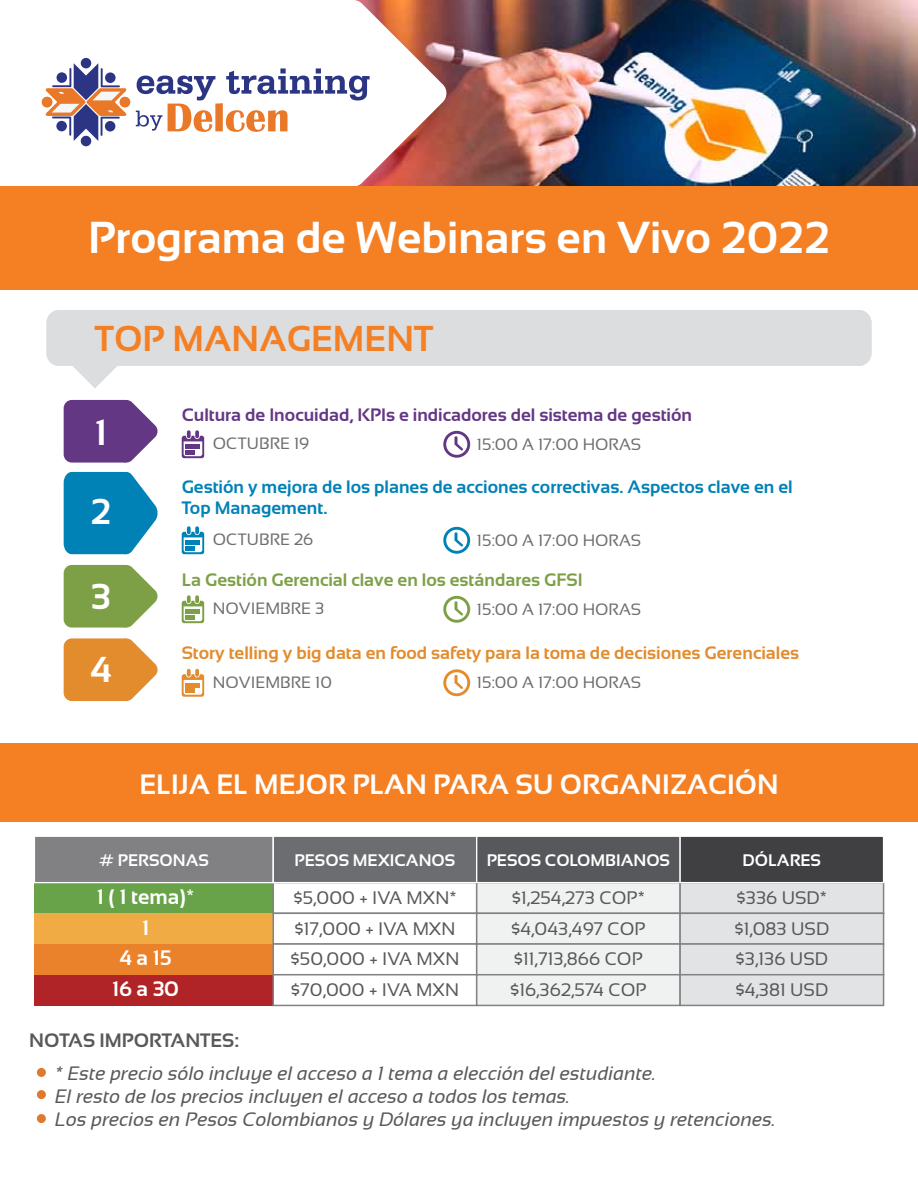
<style>
.page{position:relative;width:918px;height:1188px;background:#fff}
.page>*{position:absolute;margin:0;border:0;box-sizing:border-box;transform-origin:0 0}
.t1{font:700 44.7px "Sansation";color:#fff}
.t2{font:700 36px "Sansation";color:#f57f23}
.t3{font:700 36px "Sansation";color:#fff}
.t4{font:700 28.05px "Sansation";color:#fff}
.t5{font:700 21px/30.8px "Sansation";color:#fff;text-align:center}
.t6{font:italic 19.35px/23.2px "Sansation";color:#5a595a}
.t7{font:700 19.35px "Sansation";color:#5a595a}
.t8{font:18.15px/30.8px "Sansation";color:#57585b}
.t9{font:700 18px/21.6px "Sansation";color:#0082b7}
.t10{font:700 18px "Sansation";color:#e28c2d}
.t11{font:700 18px "Sansation";color:#643785}
.t12{font:700 18px "Sansation";color:#7da047}
.t13{font:700 16.8px "Sansation";color:#fff}
.t14{font:16.5px "Sansation";color:#6d6e71}
</style>
<div class="page">
<img style="left:448px;top:0;width:470px;height:186px">
<svg style="left:41px;top:0;width:407px;height:186px"></svg>
<div style="left:42px;top:97px;width:10px;height:10px;background:#e97828;border-radius:50%"></div>
<svg style="left:443px;top:431px;width:27px;height:27px"></svg>
<svg style="left:182px;top:430px;width:22px;height:28px"></svg>
<svg style="left:443px;top:527px;width:27px;height:27px"></svg>
<svg style="left:182px;top:526px;width:22px;height:28px"></svg>
<div style="left:47px;top:310px;width:824px;height:56px;background:#dcddde;border-radius:13px"></div>
<svg style="left:73px;top:366px;width:44px;height:22px"></svg>
<svg style="left:64px;top:399px;width:94px;height:64px;background:#7c5798"></svg>
<svg style="left:64px;top:471px;width:94px;height:84px;background:#2895c2"></svg>
<svg style="left:64px;top:564px;width:94px;height:64px;background:#91af64"></svg>
<svg style="left:443px;top:596px;width:27px;height:27px"></svg>
<svg style="left:182px;top:595px;width:22px;height:28px"></svg>
<svg style="left:64px;top:638px;width:94px;height:64px;background:#e69e4e"></svg>
<svg style="left:443px;top:669px;width:27px;height:27px"></svg>
<svg style="left:182px;top:669px;width:22px;height:28px"></svg>
<div style="left:34px;top:883px;width:239px;height:30px;background:#68a249"></div>
<div style="left:34px;top:913px;width:239px;height:31px;background:#f1ab44"></div>
<div style="left:34px;top:944px;width:239px;height:31px;background:#ea812b"></div>
<div style="left:34px;top:975px;width:239px;height:30px;background:#b02427"></div>
<div style="left:273px;top:882px;width:204px;height:32px;background:#fff;border:2px solid #808284"></div>
<div style="left:273px;top:913px;width:204px;height:32px;background:#fff;border:2px solid #808284"></div>
<div style="left:273px;top:943px;width:204px;height:32px;background:#fff;border:2px solid #808284"></div>
<div style="left:273px;top:974px;width:204px;height:32px;background:#fff;border:2px solid #808284"></div>
<div style="left:273px;top:836px;width:204px;height:47px;background:#6c6d70;border:1px solid #fff"></div>
<div style="left:34px;top:836px;width:240px;height:47px;background:#818183;border:1px solid #fff"></div>
<div style="left:476px;top:882px;width:205px;height:32px;background:#f0f1f1;border:2px solid #808284"></div>
<div style="left:476px;top:913px;width:205px;height:32px;background:#f0f1f1;border:2px solid #808284"></div>
<div style="left:476px;top:943px;width:205px;height:32px;background:#f0f1f1;border:2px solid #808284"></div>
<div style="left:476px;top:974px;width:205px;height:32px;background:#f0f1f1;border:2px solid #808284"></div>
<div style="left:476px;top:836px;width:205px;height:47px;background:#57585b;border:1px solid #fff"></div>
<div style="left:679px;top:882px;width:205px;height:32px;background:#e2e3e4;border:2px solid #808284"></div>
<div style="left:679px;top:913px;width:205px;height:32px;background:#e2e3e4;border:2px solid #808284"></div>
<div style="left:679px;top:943px;width:205px;height:32px;background:#e2e3e4;border:2px solid #808284"></div>
<div style="left:679px;top:974px;width:205px;height:32px;background:#e2e3e4;border:2px solid #808284"></div>
<div style="left:679px;top:836px;width:205px;height:47px;background:#403f41;border:1px solid #fff"></div>
<div style="left:0;top:186px;width:918px;height:104px;background:#f57f23"></div>
<div style="left:0;top:743px;width:918px;height:78px;background:#f57f23"></div>
<div style="left:37px;top:1068px;width:9px;height:9px;background:#e0782e;border-radius:50%"></div>
<div style="left:37px;top:1090px;width:9px;height:9px;background:#e0782e;border-radius:50%"></div>
<div style="left:37px;top:1114px;width:9px;height:9px;background:#e0782e;border-radius:50%"></div>
<h1 class="t1" style="left:88px;top:212px;width:743px">Programa de Webinars en Vivo 2022</h1>
<h2 class="t2" style="left:95px;top:319px;width:340px">TOP MANAGEMENT</h2>
<h2 class="t3" style="left:95px;top:412px;width:14px">1</h2>
<h2 class="t3" style="left:90px;top:491px;width:22px">2</h2>
<h2 class="t3" style="left:91px;top:576px;width:21px">3</h2>
<h2 class="t3" style="left:90px;top:650px;width:23px">4</h2>
<p class="t11" style="left:182px;top:404px;width:512px">Cultura de Inocuidad, KPIs e indicadores del sistema de gestión</p>
<p class="t14" style="left:213px;top:435px;width:98px">OCTUBRE 19</p>
<p class="t14" style="left:477px;top:435px;width:166px">15:00 A 17:00 HORAS</p>
<p class="t9" style="left:182px;top:476px;width:613px">Gestión y mejora de los planes de acciones correctivas. Aspectos clave en el<br>Top Management.</p>
<p class="t14" style="left:213px;top:531px;width:102px">OCTUBRE 26</p>
<p class="t14" style="left:477px;top:531px;width:166px">15:00 A 17:00 HORAS</p>
<p class="t12" style="left:182px;top:569px;width:403px">La Gestión Gerencial clave en los estándares GFSI</p>
<p class="t14" style="left:213px;top:600px;width:113px">NOVIEMBRE 3</p>
<p class="t14" style="left:477px;top:600px;width:166px">15:00 A 17:00 HORAS</p>
<p class="t10" style="left:182px;top:643px;width:619px">Story telling y big data en food safety para la toma de decisiones Gerenciales</p>
<p class="t14" style="left:213px;top:673px;width:121px">NOVIEMBRE 10</p>
<p class="t14" style="left:477px;top:673px;width:166px">15:00 A 17:00 HORAS</p>
<h3 class="t4" style="left:139px;top:769px;width:641px">ELIJA EL MEJOR PLAN PARA SU ORGANIZACIÓN</h3>
<p class="t13" style="left:99px;top:850px;width:112px"># PERSONAS</p>
<p class="t13" style="left:743px;top:850px;width:80px">DÓLARES</p>
<p class="t13" style="left:295px;top:850px;width:162px">PESOS MEXICANOS</p>
<p class="t13" style="left:487px;top:850px;width:185px">PESOS COLOMBIANOS</p>
<p class="t5" style="left:97px;top:881px;width:99px">1 ( 1 tema)*<br>1<br>4 a 15<br>16 a 30</p>
<p class="t8" style="left:291px;top:882px;width:170px">$5,000 + IVA MXN* $17,000 + IVA MXN $50,000 + IVA MXN $70,000 + IVA MXN</p>
<p class="t7" style="left:29px;top:1030px;width:211px">NOTAS IMPORTANTES:</p>
<p class="t8" style="left:510px;top:882px;width:138px">$1,254,273 COP* $4,043,497 COP $11,713,866 COP $16,362,574 COP</p>
<p class="t8" style="left:734px;top:882px;width:96px">$336 USD* $1,083 USD $3,136 USD $4,381 USD</p>
<p class="t6" style="left:55px;top:1061px;width:722px">* Este precio sólo incluye el acceso a 1 tema a elección del estudiante.<br>El resto de los precios incluyen el acceso a todos los temas.<br>Los precios en Pesos Colombianos y Dólares ya incluyen impuestos y retenciones.</p>
</div>
